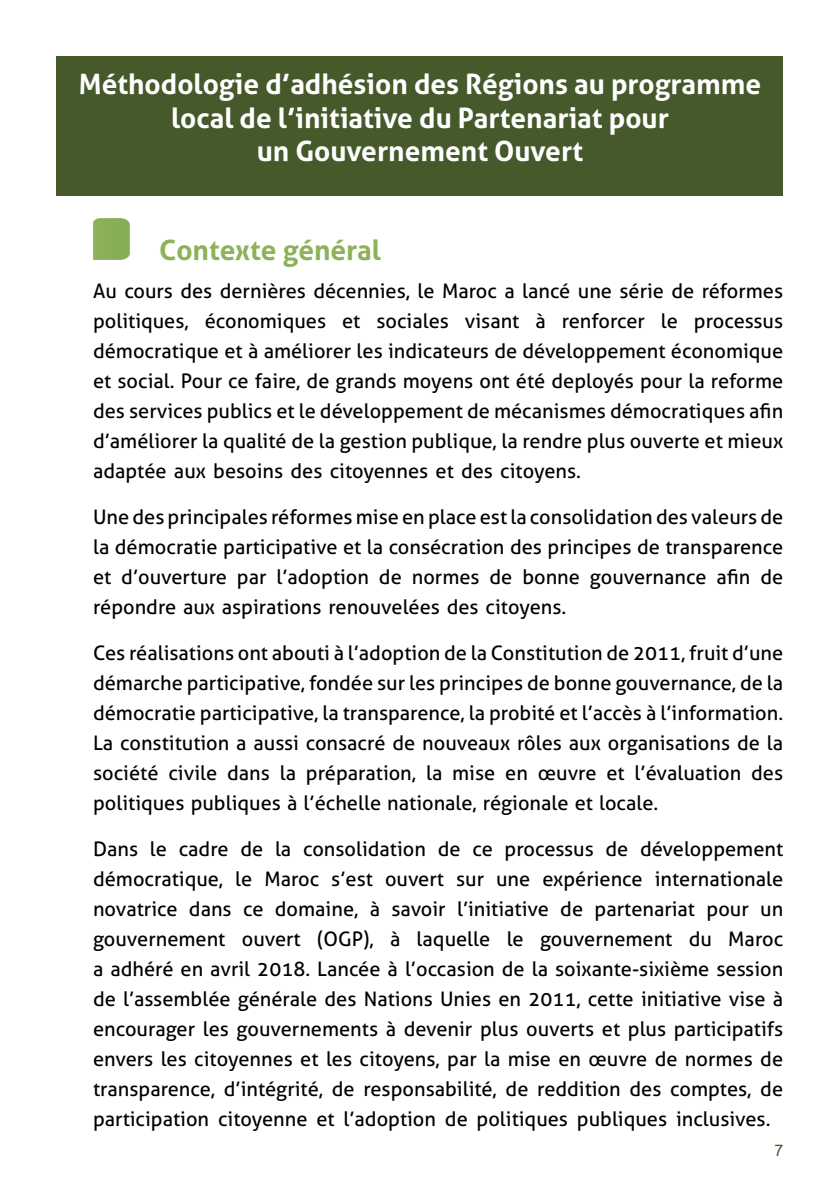
<style>
.page{position:relative;width:840px;height:1191px;background:#fff}
.page>*{position:absolute;margin:0;border:0;box-sizing:border-box;transform-origin:0 0}
.t1{font:700 28px/33.6px "Aller";color:#fff;text-align:center}
.t2{font:700 28px "Aller";color:#8eb159}
.t3{font:20px/30px "Aller";color:#000001;text-align:justify}
.t4{font:16px "Arial";color:#45592b}
</style>
<div class="page">
<svg style="left:93px;top:218px;width:37px;height:42px"></svg>
<div style="left:57px;top:56px;width:725px;height:139px;background:#45592b"></div>
<p class="t1" style="left:79px;top:67px;width:683px">Méthodologie d’adhésion des Régions au programme local de l’initiative du Partenariat pour</p>
<p class="t1" style="left:257px;top:134px;width:327px">un Gouvernement Ouvert</p>
<p class="t2" style="left:159px;top:232px;width:223px">Contexte général</p>
<p class="t3" style="left:93px;top:275px;width:691px">Au cours des dernières décennies, le Maroc a lancé une série de réformes politiques, économiques et sociales visant à renforcer le processus démocratique et à améliorer les indicateurs de développement économique et social. Pour ce faire, de grands moyens ont été deployés pour la reforme des services publics et le développement de mécanismes démocratiques afin d’améliorer la qualité de la gestion publique, la rendre plus ouverte et mieux adaptée aux besoins des citoyennes et des citoyens.</p>
<p class="t3" style="left:93px;top:501px;width:691px">Une des principales réformes mise en place est la consolidation des valeurs de la démocratie participative et la consécration des principes de transparence et d’ouverture par l’adoption de normes de bonne gouvernance afin de répondre aux aspirations renouvelées des citoyens.</p>
<p class="t3" style="left:93px;top:637px;width:691px">Ces réalisations ont abouti à l’adoption de la Constitution de 2011, fruit d’une démarche participative, fondée sur les principes de bonne gouvernance, de la démocratie participative, la transparence, la probité et l’accès à l’information.<br>La constitution a aussi consacré de nouveaux rôles aux organisations de la société civile dans la préparation, la mise en œuvre et l’évaluation des politiques publiques à l’échelle nationale, régionale et locale.</p>
<p class="t3" style="left:93px;top:833px;width:691px">Dans le cadre de la consolidation de ce processus de développement démocratique, le Maroc s’est ouvert sur une expérience internationale novatrice dans ce domaine, à savoir l’initiative de partenariat pour un gouvernement ouvert (OGP), à laquelle le gouvernement du Maroc</p>
<p class="t3" style="left:93px;top:953px;width:691px">a adhéré en avril 2018. Lancée à l’occasion de la soixante-sixième session de l’assemblée générale des Nations Unies en 2011, cette initiative vise à encourager les gouvernements à devenir plus ouverts et plus participatifs envers les citoyennes et les citoyens, par la mise en œuvre de normes de transparence, d’intégrité, de responsabilité, de reddition des comptes, de participation citoyenne et l’adoption de politiques publiques inclusives.</p>
<p class="t4" style="left:773px;top:1139px;width:10px">7</p>
</div>
